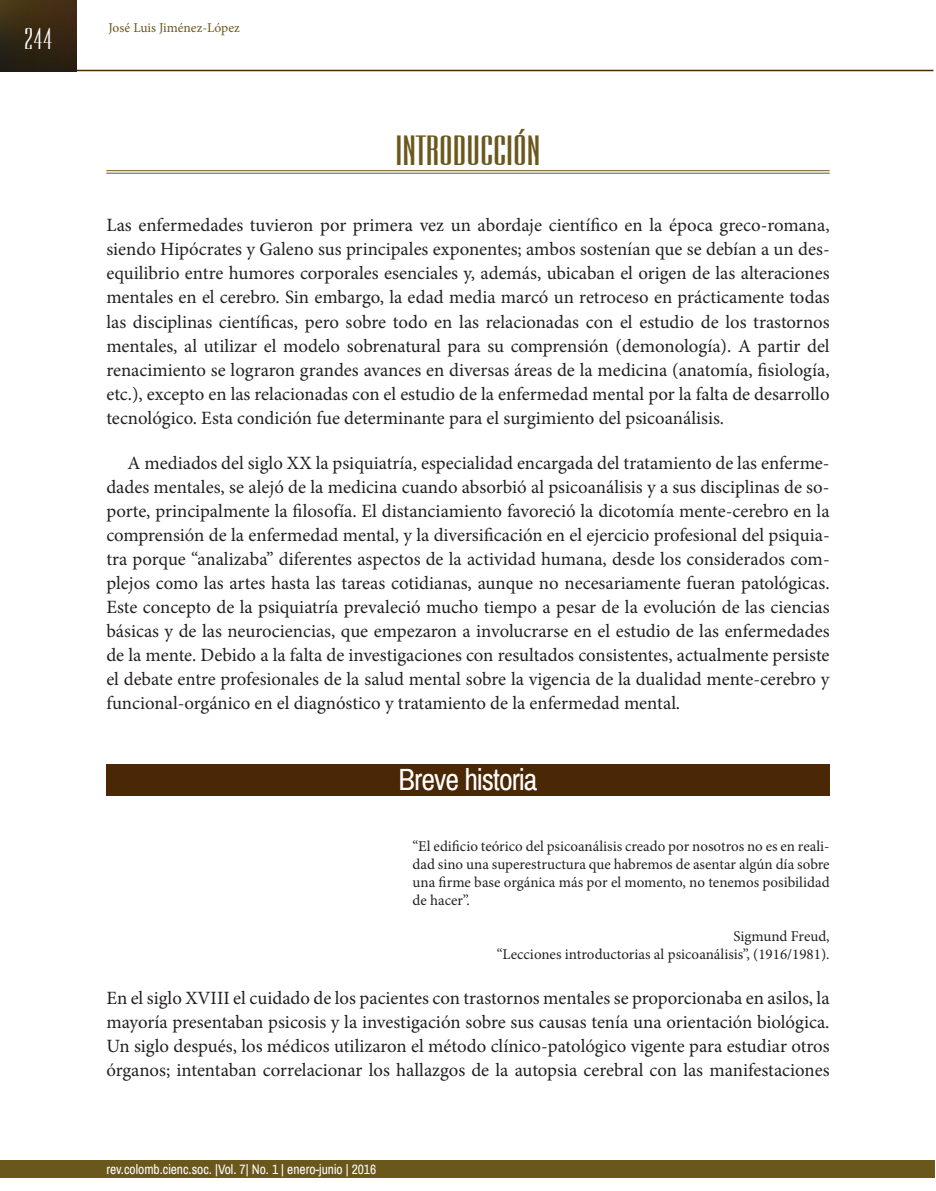
<style>
.page{position:relative;width:936px;height:1191px;background:#fff}
.page>*{position:absolute;margin:0;border:0;box-sizing:border-box;transform-origin:0 0}
.t1{font:700 42px "Expel Extended";color:#69571c}
.t2{font:30px "Archivo Narrow";letter-spacing:-.03em;color:#fff}
.t3{font:30px "Expel Extended Normal";color:#fff}
.t4{font:18.75px/24px "Minion Pro";color:#231f20;text-align:justify}
.t5{font:15px/18px "Minion Pro";color:#231f20;text-align:justify}
.t6{font:13.5px "Archivo Narrow";color:#fff}
.t7{font:13.5px "Minion Pro";color:#69571c}
</style>
<div class="page">
<img style="left:0;top:0;width:77px;height:71px">
<div style="left:0;top:1160px;width:934px;height:18px;background:#69571c"></div>
<hr style="left:77px;top:70px;width:856px;height:1px;background:#4a2705">
<hr style="left:106px;top:170px;width:723px;height:1px;background:#69571c">
<hr style="left:106px;top:173px;width:723px;height:1px;background:#69571c">
<div style="left:106px;top:764px;width:723px;height:31px;background:#4a2705"></div>
<h2 class="t3" style="left:24px;top:22px;width:31px">244</h2>
<p class="t7" style="left:108px;top:18px;width:133px">José Luis Jiménez-López</p>
<h1 class="t1" style="left:395px;top:127px;width:146px">INTRODUCCIÓN</h1>
<p class="t4" style="left:106px;top:213px;width:724px">Las enfermedades tuvieron por primera vez un abordaje científico en la época greco-romana, siendo Hipócrates y Galeno sus principales exponentes; ambos sostenían que se debían a un des&shy;equilibrio entre humores corporales esenciales y, además, ubicaban el origen de las alteraciones mentales en el cerebro. Sin embargo, la edad media marcó un retroceso en prácticamente todas las disciplinas científicas, pero sobre todo en las relacionadas con el estudio de los trastornos mentales, al utilizar el modelo sobrenatural para su comprensión (demonología). A partir del renacimiento se lograron grandes avances en diversas áreas de la medicina (anatomía, fisiología, etc.), excepto en las relacionadas con el estudio de la enfermedad mental por la falta de desarrollo tecnológico. Esta condición fue determinante para el surgimiento del psicoanálisis.</p>
<p class="t4" style="left:106px;top:451px;width:724px;text-indent:21px">A mediados del siglo XX la psiquiatría, especialidad encargada del tratamiento de las enferme&shy;dades mentales, se alejó de la medicina cuando absorbió al psicoanálisis y a sus disciplinas de so&shy;porte, principalmente la filosofía. El distanciamiento favoreció la dicotomía mente-cerebro en la comprensión de la enfermedad mental, y la diversificación en el ejercicio profesional del psiquia&shy;tra porque “analizaba” diferentes aspectos de la actividad humana, desde los considerados com&shy;plejos como las artes hasta las tareas cotidianas, aunque no necesariamente fueran patológicas.<br>Este concepto de la psiquiatría prevaleció mucho tiempo a pesar de la evolución de las ciencias básicas y de las neurociencias, que empezaron a involucrarse en el estudio de las enfermedades de la mente. Debido a la falta de investigaciones con resultados consistentes, actualmente persiste el debate entre profesionales de la salud mental sobre la vigencia de la dualidad mente-cerebro y funcional-orgánico en el diagnóstico y tratamiento de la enfermedad mental.</p>
<h2 class="t2" style="left:398px;top:761px;width:140px">Breve historia</h2>
<p class="t5" style="left:412px;top:836px;width:418px">“El edificio teórico del psicoanálisis creado por nosotros no es en reali&shy;dad sino una superestructura que habremos de asentar algún día sobre una firme base orgánica más por el momento, no tenemos posibilidad de hacer”.</p>
<p class="t5" style="left:497px;top:926px;width:334px;text-align:right">Sigmund Freud,<br>“Lecciones introductorias al psicoanálisis”, (1916/1981).</p>
<p class="t4" style="left:106px;top:986px;width:724px">En el siglo XVIII el cuidado de los pacientes con trastornos mentales se proporcionaba en asilos, la mayoría presentaban psicosis y la investigación sobre sus causas tenía una orientación biológica.<br>Un siglo después, los médicos utilizaron el método clínico-patológico vigente para estudiar otros órganos; intentaban correlacionar los hallazgos de la autopsia cerebral con las manifestaciones</p>
<p class="t6" style="left:106px;top:1160px;width:271px">rev.colomb.cienc.soc. |Vol. 7| No. 1 | enero-junio | 2016</p>
</div>
